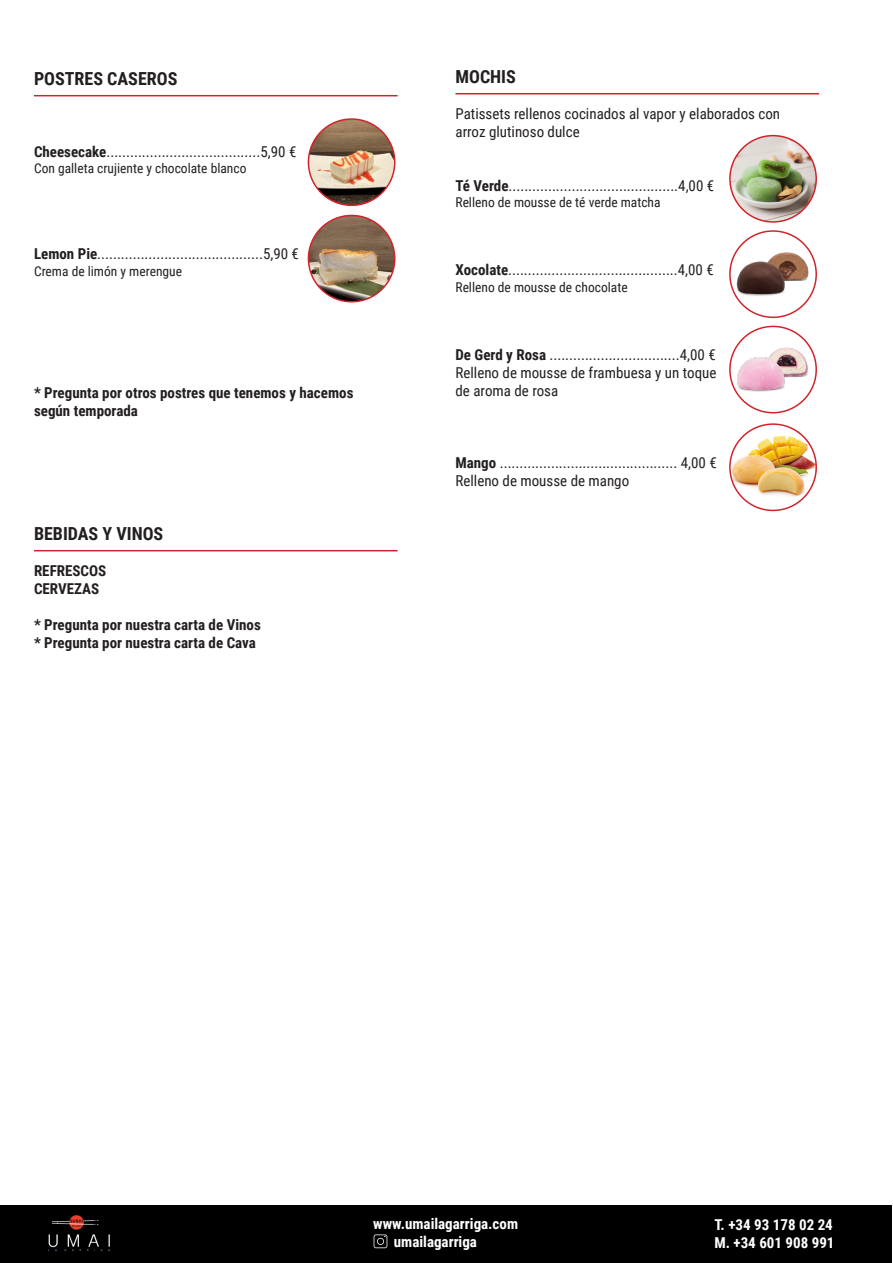
<style>
.page{position:relative;width:893px;height:1263px;background:#fff}
.page>*{position:absolute;margin:0;border:0;box-sizing:border-box;transform-origin:0 0}
.t1{font:700 18px "Roboto Condensed";color:#231f20}
.t2{font:15px/18px "Roboto Condensed";color:#231f20}
.t3{font:700 15px/18px "Roboto Condensed";color:#231f20}
.t4{font:700 15px/18px "Roboto Condensed";color:#fff}
.t5{font:13.5px "Roboto Condensed";color:#231f20}
.s1{font-weight:700}
</style>
<div class="page">
<hr style="left:34px;top:95px;width:364px;height:1px;background:#d1232a">
<div style="left:1px;top:1205px;width:891px;height:58px;background:#000001"></div>
<img style="left:48px;top:1215px;width:62px;height:36px">
<svg style="left:374px;top:1234px;width:13px;height:14px"></svg>
<hr style="left:34px;top:550px;width:364px;height:1px;background:#d1232a">
<img style="left:308px;top:119px;width:87px;height:86px;border-radius:43px">
<div style="left:308px;top:118px;width:87px;height:88px;border:2px solid #d1232a;border-radius:50%"></div>
<img style="left:308px;top:215px;width:87px;height:87px;border-radius:43px">
<div style="left:308px;top:215px;width:87px;height:87px;border:2px solid #d1232a;border-radius:50%"></div>
<hr style="left:455px;top:93px;width:364px;height:1px;background:#d1232a">
<img style="left:730px;top:136px;width:86px;height:86px;border-radius:43px">
<div style="left:729px;top:135px;width:88px;height:88px;border:2px solid #d1232a;border-radius:50%"></div>
<img style="left:730px;top:245px;width:86px;height:58px">
<div style="left:729px;top:230px;width:88px;height:88px;border:2px solid #d1232a;border-radius:50%"></div>
<img style="left:730px;top:341px;width:86px;height:57px">
<div style="left:729px;top:326px;width:88px;height:87px;border:2px solid #d1232a;border-radius:50%"></div>
<img style="left:730px;top:424px;width:86px;height:86px;border-radius:43px">
<div style="left:729px;top:423px;width:88px;height:88px;border:2px solid #d1232a;border-radius:50%"></div>
<p class="t1" style="left:34px;top:66px;width:145px">POSTRES CASEROS</p>
<p class="t2" style="left:34px;top:142px;width:264px"><span class="s1">Cheesecake</span>.......................................5,90 €</p>
<p class="t5" style="left:34px;top:159px;width:214px">Con galleta crujiente y chocolate blanco</p>
<p class="t2" style="left:34px;top:244px;width:266px"><span class="s1">Lemon Pie</span>..........................................5,90 €</p>
<p class="t5" style="left:34px;top:261px;width:150px">Crema de limón y merengue</p>
<p class="t3" style="left:34px;top:383px;width:321px">* Pregunta por otros postres que tenemos y hacemos según temporada</p>
<p class="t1" style="left:34px;top:521px;width:131px">BEBIDAS Y VINOS</p>
<p class="t3" style="left:34px;top:561px;width:74px">REFRESCOS<br>CERVEZAS</p>
<p class="t3" style="left:34px;top:615px;width:228px">* Pregunta por nuestra carta de Vinos * Pregunta por nuestra carta de Cava</p>
<p class="t1" style="left:455px;top:64px;width:62px">MOCHIS</p>
<p class="t2" style="left:455px;top:104px;width:326px">Patissets rellenos cocinados al vapor y elaborados con arroz glutinoso dulce</p>
<p class="t2" style="left:455px;top:176px;width:260px"><span class="s1">Té Verde</span>...........................................4,00 €</p>
<p class="t5" style="left:455px;top:193px;width:207px">Relleno de mousse de té verde matcha</p>
<p class="t2" style="left:455px;top:260px;width:260px"><span class="s1">Xocolate</span>...........................................4,00 €</p>
<p class="t5" style="left:455px;top:277px;width:174px">Relleno de mousse de chocolate</p>
<p class="t2" style="left:455px;top:345px;width:262px;text-align:justify"><span class="s1">De Gerd y Rosa</span> .................................4,00 € Relleno de mousse de frambuesa y un toque de aroma de rosa</p>
<p class="t2" style="left:455px;top:453px;width:263px"><span class="s1">Mango</span> ............................................. 4,00 €<br>Relleno de mousse de mango</p>
<p class="t4" style="left:394px;top:1213px;width:126px;text-indent:-21px">www.umailagarriga.com umailagarriga</p>
<p class="t4" style="left:714px;top:1215px;width:122px">T. +34 93 178 02 24<br>M. +34 601 908 991</p>
</div>
